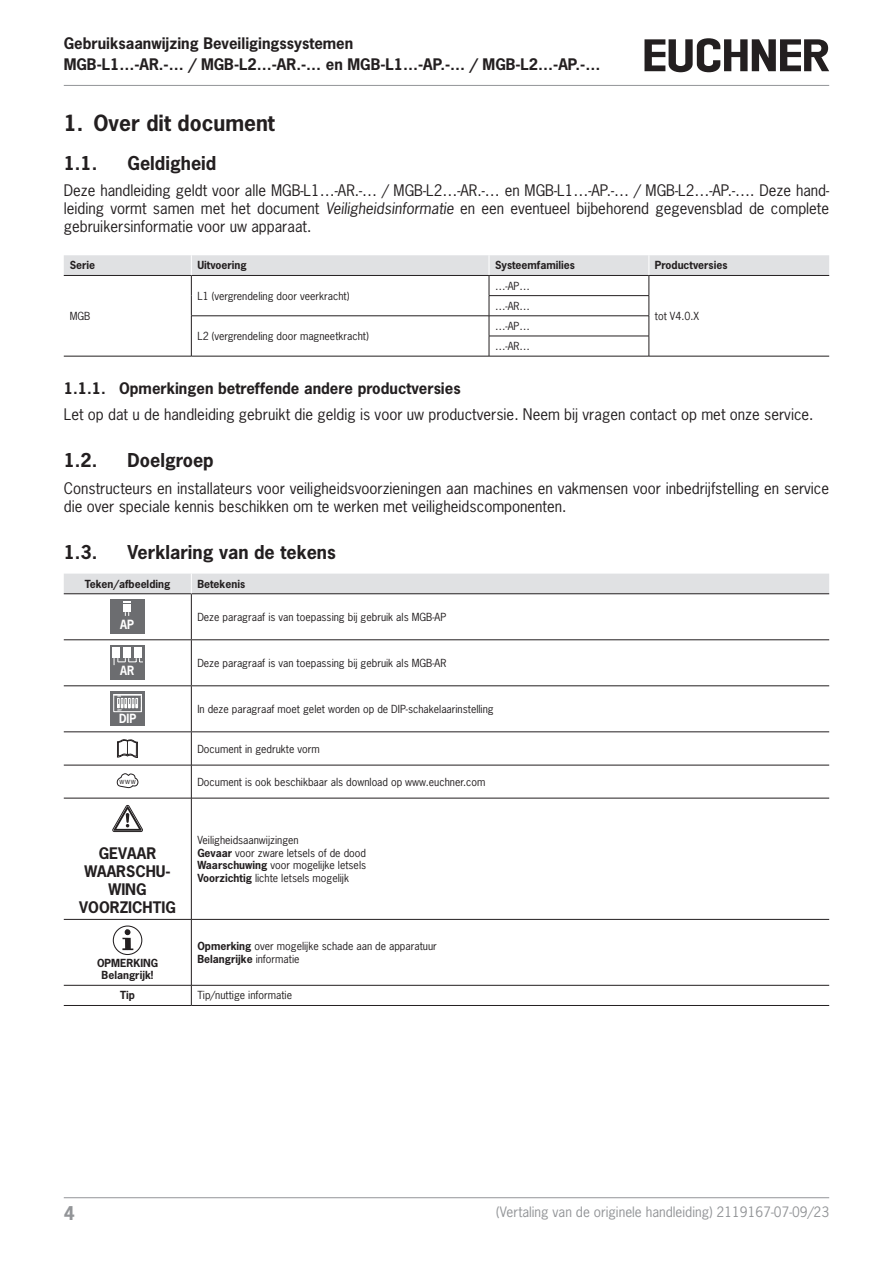
<style>
.page{position:relative;width:893px;height:1263px;background:#fff}
.page>*{position:absolute;margin:0;border:0;box-sizing:border-box;transform-origin:0 0}
.t1{font:700 21px "News Gothic Std";color:#231f20}
.t2{font:700 18px "News Gothic Std";color:#231f20}
.t3{font:700 17.85px "News Gothic Std";color:#939598}
.paragraph_last{font:15px/18px "News Gothic Std";color:#231f20;text-align:justify}
.signalword{font:700 15px/18px "News Gothic Std";color:#231f20}
.t4{font:13.5px "News Gothic Std";color:#939598}
.t5{font:700 12px "News Gothic";color:#fff;scale:.92 1}
.tablebodyleft{font:10.5px "News Gothic Std";color:#231f20}
.tableheadleft{font:700 10.5px "News Gothic Std";color:#231f20}
.tablebodycentred{font:700 10.5px/12.6px "News Gothic Std";color:#231f20;text-align:center}
.tablebodyleft-2{font:700 10.5px "News Gothic Std";color:#231f20}
.tableheadcentered{font:700 10.5px "News Gothic Std";color:#231f20}
.t6{font:7.5px "News Gothic";color:#231f20}
.t7{font:700 2.55px "News Gothic";color:#fff}
.s1{font-style:italic}
.s2{font-weight:700}
.s3{font-weight:400}
</style>
<div class="page">
<hr style="left:64px;top:85px;width:765px;height:1px;background:#939598">
<hr style="left:64px;top:1197px;width:765px;height:1px;background:#939598">
<svg style="left:644px;top:38px;width:185px;height:34px"></svg>
<hr style="left:64px;top:356px;width:127px;height:1px;background:#231f20">
<hr style="left:191px;top:356px;width:298px;height:1px;background:#231f20">
<hr style="left:489px;top:356px;width:160px;height:1px;background:#231f20">
<hr style="left:649px;top:356px;width:180px;height:1px;background:#231f20">
<svg style="left:64px;top:255px;width:765px;height:101px"></svg>
<hr style="left:64px;top:765px;width:127px;height:1px;background:#231f20">
<hr style="left:191px;top:765px;width:638px;height:1px;background:#231f20">
<hr style="left:64px;top:798px;width:127px;height:1px;background:#231f20">
<hr style="left:191px;top:798px;width:638px;height:1px;background:#231f20">
<hr style="left:64px;top:919px;width:127px;height:1px;background:#231f20">
<hr style="left:191px;top:919px;width:638px;height:1px;background:#231f20">
<hr style="left:64px;top:985px;width:127px;height:1px;background:#231f20">
<hr style="left:191px;top:985px;width:638px;height:1px;background:#231f20">
<hr style="left:64px;top:1005px;width:127px;height:1px;background:#231f20">
<hr style="left:191px;top:1005px;width:638px;height:1px;background:#231f20">
<hr style="left:64px;top:639px;width:127px;height:1px;background:#231f20">
<hr style="left:191px;top:639px;width:638px;height:1px;background:#231f20">
<hr style="left:64px;top:685px;width:127px;height:1px;background:#231f20">
<hr style="left:191px;top:685px;width:638px;height:1px;background:#231f20">
<hr style="left:64px;top:731px;width:127px;height:1px;background:#231f20">
<hr style="left:191px;top:731px;width:638px;height:1px;background:#231f20">
<hr style="left:191px;top:594px;width:1px;height:45px;background:#231f20">
<hr style="left:191px;top:640px;width:1px;height:45px;background:#231f20">
<hr style="left:191px;top:686px;width:1px;height:45px;background:#231f20">
<hr style="left:191px;top:732px;width:1px;height:33px;background:#231f20">
<hr style="left:191px;top:765px;width:1px;height:33px;background:#231f20">
<hr style="left:191px;top:798px;width:1px;height:121px;background:#231f20">
<hr style="left:191px;top:919px;width:1px;height:66px;background:#231f20">
<svg style="left:191px;top:985px;width:1px;height:20px"></svg>
<div style="left:64px;top:574px;width:765px;height:20px;background:#e0e1e3"></div>
<div style="left:111px;top:600px;width:34px;height:34px;background:#6c6d70"></div>
<div style="left:123px;top:604px;width:8px;height:8px;background:#fff"></div>
<svg style="left:123px;top:601px;width:8px;height:2px"></svg>
<div style="left:111px;top:646px;width:34px;height:34px;background:#6c6d70"></div>
<div style="left:112px;top:650px;width:8px;height:8px;background:#fff"></div>
<div style="left:123px;top:650px;width:8px;height:8px;background:#fff"></div>
<div style="left:134px;top:650px;width:8px;height:8px;background:#fff"></div>
<svg style="left:114px;top:658px;width:29px;height:7px"></svg>
<svg style="left:112px;top:647px;width:30px;height:2px"></svg>
<div style="left:111px;top:692px;width:34px;height:34px;background:#6c6d70"></div>
<svg style="left:113px;top:694px;width:29px;height:18px"></svg>
<svg style="left:117px;top:739px;width:21px;height:19px"></svg>
<svg style="left:117px;top:773px;width:21px;height:15px"></svg>
<svg style="left:113px;top:805px;width:29px;height:27px"></svg>
<svg style="left:113px;top:925px;width:29px;height:30px"></svg>
<svg style="left:122px;top:929px;width:11px;height:21px"></svg>
<h3 class="signalword" style="left:64px;top:33px;width:538px;line-height:20.1px">Gebruiksaanwijzing Beveiligingssystemen<br>MGB-L1…-AR.-… / MGB-L2…-AR.-… en MGB-L1…-AP.-… / MGB-L2…-AP.-…</h3>
<p class="t1" style="left:64px;top:109px;width:213px">1. Over dit document</p>
<p class="t2" style="left:64px;top:151px;width:35px">1.1.</p>
<p class="t2" style="left:128px;top:151px;width:90px">Geldigheid</p>
<p class="paragraph_last" style="left:64px;top:181px;width:767px">Deze handleiding geldt voor alle MGB-L1…-AR.-… / MGB-L2…-AR.-… en MGB-L1…-AP.-… / MGB-L2…-AP.-…. Deze hand&shy;leiding vormt samen met het document <span class="s1">Veiligheidsinformatie</span> en een eventueel bijbehorend gegevensblad de complete gebruikersinformatie voor uw apparaat.</p>
<p class="tableheadleft" style="left:70px;top:259px;width:27px">Serie</p>
<p class="tableheadleft" style="left:197px;top:259px;width:51px">Uitvoering</p>
<p class="tableheadleft" style="left:495px;top:259px;width:81px">Systeemfamilies</p>
<p class="tableheadleft" style="left:655px;top:259px;width:74px">Productversies</p>
<p class="tablebodyleft" style="left:70px;top:309px;width:22px">MGB</p>
<p class="tablebodyleft" style="left:495px;top:279px;width:36px">…‑AP…</p>
<p class="tablebodyleft" style="left:197px;top:289px;width:154px">L1 (vergrendeling door veerkracht)</p>
<p class="tablebodyleft" style="left:495px;top:299px;width:37px">…‑AR…</p>
<p class="tablebodyleft" style="left:655px;top:309px;width:46px">tot V4.0.X</p>
<p class="tablebodyleft" style="left:495px;top:319px;width:36px">…‑AP…</p>
<p class="tablebodyleft" style="left:495px;top:339px;width:37px">…‑AR…</p>
<p class="tablebodyleft" style="left:197px;top:329px;width:173px">L2 (vergrendeling door magneetkracht)</p>
<p class="signalword" style="left:64px;top:379px;width:398px">1.1.1. Opmerkingen betreffende andere productversies</p>
<p class="paragraph_last" style="left:64px;top:406px;width:751px">Let op dat u de handleiding gebruikt die geldig is voor uw productversie. Neem bij vragen contact op met onze service.</p>
<p class="t2" style="left:64px;top:449px;width:35px">1.2.</p>
<p class="t2" style="left:128px;top:449px;width:88px">Doelgroep</p>
<p class="paragraph_last" style="left:64px;top:479px;width:767px">Constructeurs en installateurs voor veiligheidsvoorzieningen aan machines en vakmensen voor inbedrijfstelling en service die over speciale kennis beschikken om te werken met veiligheidscomponenten.</p>
<p class="t2" style="left:64px;top:540px;width:35px">1.3.</p>
<p class="t2" style="left:128px;top:540px;width:210px">Verklaring van de tekens</p>
<p class="tableheadcentered" style="left:85px;top:577px;width:87px">Teken/afbeelding</p>
<p class="tableheadleft" style="left:197px;top:577px;width:49px">Betekenis</p>
<p class="t5" style="left:120px;top:616px;width:17px">AP</p>
<p class="tablebodyleft" style="left:197px;top:610px;width:250px">Deze paragraaf is van toepassing bij gebruik als MGB-AP</p>
<p class="t5" style="left:120px;top:662px;width:17px">AR</p>
<p class="t7" style="left:117px;top:695px;width:5px">ON</p>
<p class="t7" style="left:117px;top:708px;width:6px">OFF</p>
<p class="t5" style="left:119px;top:710px;width:20px">DIP</p>
<p class="tablebodyleft" style="left:197px;top:656px;width:251px">Deze paragraaf is van toepassing bij gebruik als MGB-AR</p>
<p class="tablebodyleft" style="left:197px;top:702px;width:298px">In deze paragraaf moet gelet worden op de DIP-schakelaarinstelling</p>
<p class="tablebodyleft" style="left:197px;top:742px;width:124px">Document in gedrukte vorm</p>
<p class="t6" style="left:120px;top:776px;width:18px">www</p>
<p class="tablebodyleft" style="left:197px;top:775px;width:290px">Document is ook beschikbaar als download op www.euchner.com</p>
<p class="signalword" style="left:79px;top:844px;width:98px;text-align:center">GEVAAR<br>WAARSCHU-<br>WING<br>VOORZICHTIG</p>
<p class="tablebodycentred" style="left:97px;top:956px;width:63px">OPMERKING<br>Belangrijk!</p>
<p class="tablebodyleft" style="left:197px;top:833px;width:103px">Veiligheidsaanwijzingen</p>
<p class="tablebodyleft" style="left:197px;top:846px;width:170px"><span class="s2">Gevaar</span> voor zware letsels of de dood</p>
<p class="tablebodyleft" style="left:197px;top:858px;width:170px"><span class="s2">Waarschuwing</span> voor mogelijke letsels</p>
<p class="tablebodyleft" style="left:197px;top:871px;width:153px"><span class="s2">Voorzichtig</span> lichte letsels mogelijk</p>
<p class="tablebodyleft" style="left:197px;top:939px;width:241px"><span class="s2">Opmerking</span> over mogelijke schade aan de apparatuur</p>
<p class="tablebodyleft-2" style="left:197px;top:952px;width:104px">Belangrijke <span class="s3">informatie</span></p>
<p class="tablebodycentred" style="left:120px;top:989px;width:16px">Tip</p>
<p class="tablebodyleft" style="left:197px;top:989px;width:96px">Tip/nuttige informatie</p>
<h3 class="t3" style="left:64px;top:1201px;width:13px">4</h3>
<p class="t4" style="left:496px;top:1203px;width:334px">(Vertaling van de originele handleiding) 2119167-07-09/23</p>
</div>
